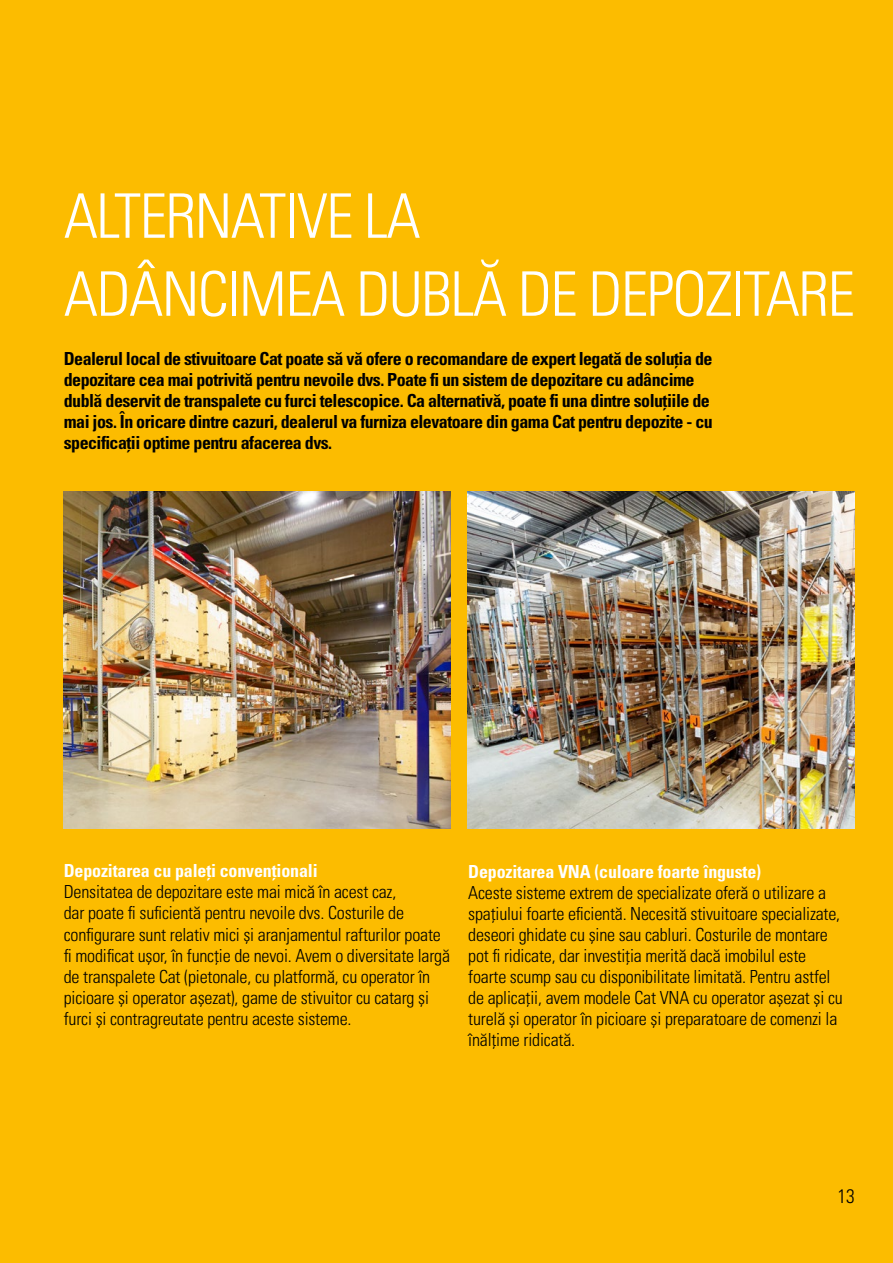
<style>
.page{position:relative;width:893px;height:1263px;background:#fcbc00}
.page>*{position:absolute;margin:0;border:0;box-sizing:border-box;transform-origin:0 0}
.t1{font:61.5px/78px "Univers LTCYR 47 Light Cond";letter-spacing:-.025em;color:#fff}
.t2{font:19.5px "Univers LTCYR 47 Light Cond";color:#000}
.t3{font:18px/21px "Univers LTCYR 47 Light Cond";letter-spacing:-.01em;color:#000}
.t4{font:18px/21px "Univers LTCYR 67 Bold Cond";letter-spacing:-.03em;color:#000}
.t5{font:18px "Univers LTCYR 67 Bold Cond";letter-spacing:-.01em;color:#fff}
</style>
<div class="page">
<img style="left:468px;top:491px;width:387px;height:337px">
<img style="left:64px;top:491px;width:386px;height:337px">
<h1 class="t1" style="left:64px;top:174px;width:793px">ALTERNATIVE LA<br>ADÂNCIMEA DUBLĂ DE DEPOZITARE</h1>
<p class="t4" style="left:64px;top:348px;width:651px">Dealerul local de stivuitoare Cat poate să vă ofere o recomandare de expert legată de soluția de depozitare cea mai potrivită pentru nevoile dvs. Poate fi un sistem de depozitare cu adâncime dublă deservit de transpalete cu furci telescopice. Ca alternativă, poate fi una dintre soluțiile de mai jos. În oricare dintre cazuri, dealerul va furniza elevatoare din gama Cat pentru depozite - cu specificații optime pentru afacerea dvs.</p>
<p class="t5" style="left:64px;top:860px;width:255px">Depozitarea cu paleți convenționali</p>
<p class="t3" style="left:64px;top:881px;width:388px">Densitatea de depozitare este mai mică în acest caz,<br>dar poate fi suficientă pentru nevoile dvs. Costurile de configurare sunt relativ mici și aranjamentul rafturilor poate fi modificat ușor, în funcție de nevoi. Avem o diversitate largă de transpalete Cat (pietonale, cu platformă, cu operator în picioare și operator așezat), game de stivuitor cu catarg și furci și contragreutate pentru aceste sisteme.</p>
<p class="t5" style="left:468px;top:860px;width:294px">Depozitarea VNA (culoare foarte înguste)</p>
<p class="t3" style="left:468px;top:881px;width:376px">Aceste sisteme extrem de specializate oferă o utilizare a spațiului foarte eficientă. Necesită stivuitoare specializate, deseori ghidate cu șine sau cabluri. Costurile de montare pot fi ridicate, dar investiția merită dacă imobilul este foarte scump sau cu disponibilitate limitată. Pentru astfel de aplicații, avem modele Cat VNA cu operator așezat și cu turelă și operator în picioare și preparatoare de comenzi la înălțime ridicată.</p>
<p class="t2" style="left:838px;top:1183px;width:19px">13</p>
</div>
